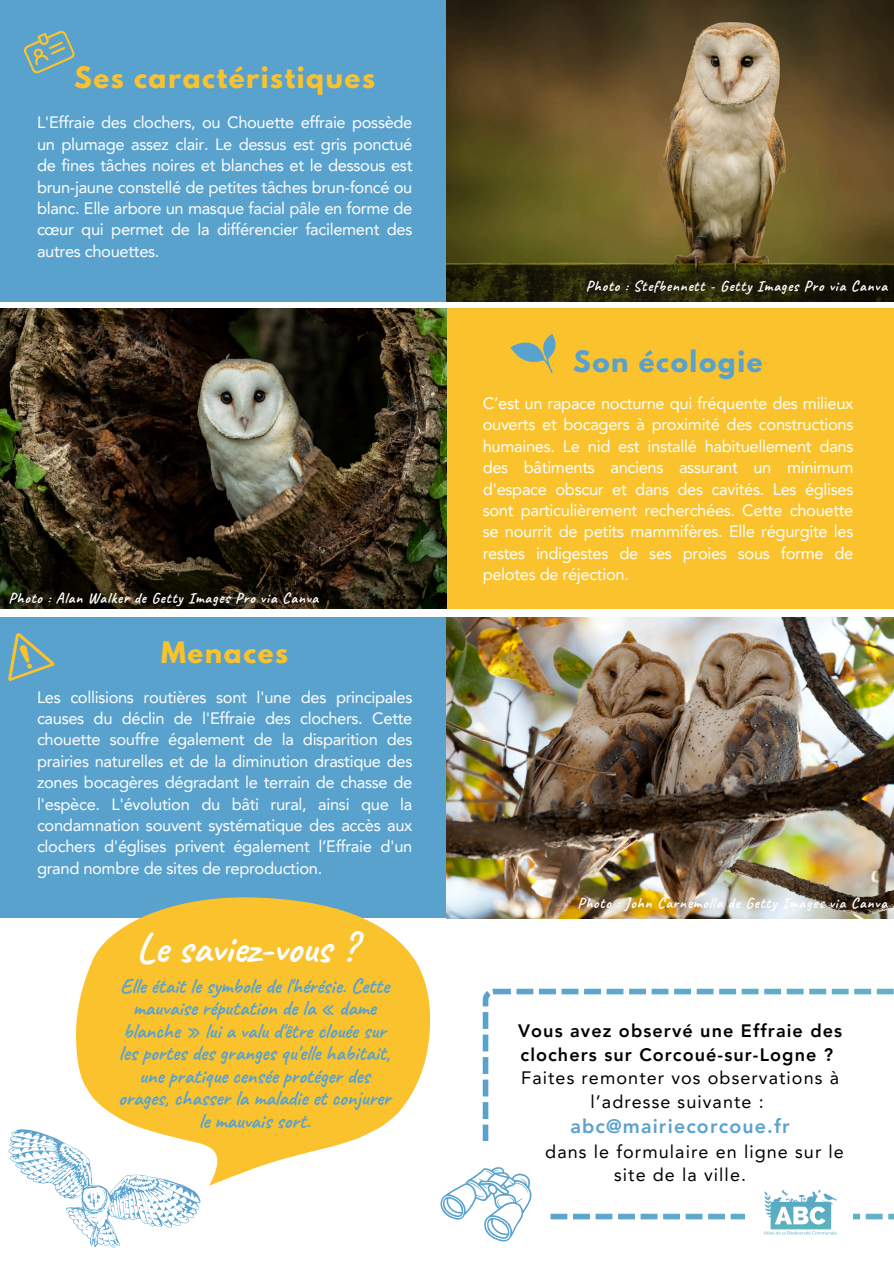
<style>
.page{position:relative;width:894px;height:1264px;background:#fff}
.page>*{position:absolute;margin:0;border:0;box-sizing:border-box;transform-origin:0 0}
.t1{font:700 41.25px "Caveat";color:#fff}
.t2{font:700 26.25px "League Spartan";letter-spacing:.06em;color:#fac22d}
.t3{font:700 26.25px "League Spartan";letter-spacing:.06em;color:#59a2ce}
.t4{font:700 21px/22.5px "Caveat";color:#59a2ce;text-align:center}
.t5{font:800 19.5px "Avenir LT Pro";letter-spacing:.06em;color:#59a2ce}
.t6{font:800 18px/23.7px "Avenir LT Pro";letter-spacing:.06em;color:#000;text-align:center}
.t7{font:18px/23.7px "Avenir LT Pro";letter-spacing:.06em;color:#000;text-align:center}
.t8{font:16.5px/21.3px "Avenir LT Pro";letter-spacing:-.02em;color:#fff;text-align:justify}
.t9{font:700 15px "Caveat";letter-spacing:.06em;color:#fff}
.s1{font-weight:400}
</style>
<div class="page">
<div style="left:433px;top:308px;width:460px;height:300px;background:#fac22d"></div>
<svg style="left:510px;top:334px;width:46px;height:39px"></svg>
<div style="left:0;top:0;width:461px;height:301px;background:#59a2ce"></div>
<svg style="left:24px;top:30px;width:51px;height:44px"></svg>
<div style="left:0;top:617px;width:461px;height:301px;background:#59a2ce"></div>
<svg style="left:8px;top:633px;width:47px;height:48px"></svg>
<img style="left:446px;top:0;width:447px;height:302px">
<img style="left:0;top:308px;width:447px;height:300px">
<img style="left:446px;top:617px;width:447px;height:301px">
<svg style="left:76px;top:897px;width:355px;height:288px;fill:#fac22d"></svg>
<svg style="left:482px;top:988px;width:411px;height:231px"></svg>
<div style="left:745px;top:1168px;width:107px;height:95px;background:#fff"></div>
<div style="left:430px;top:1141px;width:114px;height:122px;background:#fff"></div>
<svg style="left:440px;top:1167px;width:92px;height:74px"></svg>
<img style="left:763px;top:1189px;width:74px;height:46px">
<svg style="left:8px;top:1128px;width:192px;height:119px"></svg>
<h4 class="t2" style="left:74px;top:64px;width:302px">Ses caractéristiques</h4>
<p class="t8" style="left:37px;top:113px;width:377px">L'Effraie des clochers, ou Chouette effraie possède un plumage assez clair. Le dessus est gris ponctué de fines tâches noires et blanches et le dessous est brun-jaune constellé de petites tâches brun-foncé ou blanc. Elle arbore un masque facial pâle en forme de cœur qui permet de la différencier facilement des autres chouettes.</p>
<h5 class="t9" style="left:8px;top:588px;width:311px">Photo : Alan Walker de Getty Images Pro via Canva</h5>
<h4 class="t2" style="left:161px;top:639px;width:129px">Menaces</h4>
<p class="t8" style="left:37px;top:687px;width:377px">Les collisions routières sont l'une des principales causes du déclin de l'Effraie des clochers. Cette chouette souffre également de la disparition des prairies naturelles et de la diminution drastique des zones bocagères dégradant le terrain de chasse de l'espèce. L'évolution du bâti rural, ainsi que la condamnation souvent systématique des accès aux clochers d'églises privent également l’Effraie d'un grand nombre de sites de reproduction.</p>
<h5 class="t1" style="left:136px;top:921px;width:221px">Le saviez-vous ?</h5>
<p class="t4" style="left:118px;top:974px;width:274px">Elle était le symbole de l'hérésie. Cette mauvaise réputation de la « dame blanche » lui a valu d'être clouée sur les portes des granges qu'elle habitait, une pratique censée protéger des orages, chasser la maladie et conjurer le mauvais sort.</p>
<h2 class="t9" style="left:585px;top:276px;width:303px">Photo : Stefbennett - Getty Images Pro via Canva</h2>
<p class="t3" style="left:573px;top:348px;width:191px">Son écologie</p>
<h2 class="t8" style="left:482px;top:394px;width:372px">C’est un rapace nocturne qui fréquente des milieux ouverts et bocagers à proximité des constructions humaines. Le nid est installé habituellement dans des bâtiments anciens assurant un minimum d'espace obscur et dans des cavités. Les églises sont particulièrement recherchées. Cette chouette se nourrit de petits mammifères. Elle régurgite les restes indigestes de ses proies sous forme de pelotes de réjection.</h2>
<p class="t9" style="left:577px;top:893px;width:311px">Photo : John Carnemolla de Getty Images via Canva</p>
<p class="t6" style="left:518px;top:1020px;width:325px">Vous avez observé une Effraie des clochers sur Corcoué-sur-Logne ?<br><span class="s1">Faites remonter vos observations à l’adresse suivante :</span></p>
<p class="t5" style="left:570px;top:1118px;width:221px">abc@mairiecorcoue.fr</p>
<p class="t7" style="left:516px;top:1141px;width:329px">ou dans le formulaire en ligne sur le site de la ville.</p>
</div>
